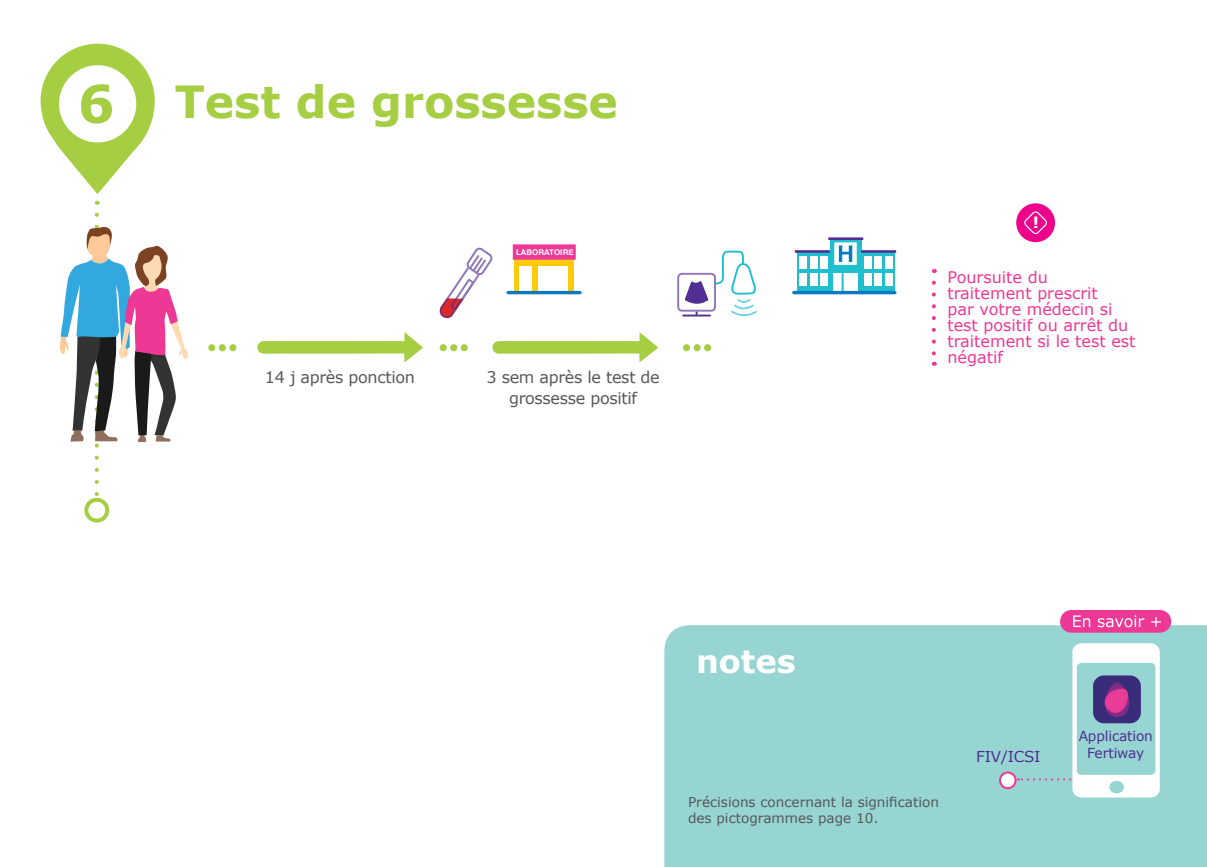
<style>
.page{position:relative;width:1207px;height:867px;background:#fff}
.page>*{position:absolute;margin:0;border:0;box-sizing:border-box;transform-origin:0 0}
.t1{font:700 52px "Verdana";color:#a5ce43}
.t2{font:700 44.2px "Verdana";color:#a5ce43}
.t3{font:700 32px "Verdana";color:#fff}
.t4{font:16px/16px "Verdana";color:#ed3896}
.t5{font:16px "Verdana";letter-spacing:-.02em;color:#57585a}
.t6{font:700 15.4px "Verdana";color:#fff}
.t7{font:15px "Verdana";letter-spacing:-.01em;color:#502e92}
.t8{font:13.8px/16.2px "Verdana";letter-spacing:-.01em;color:#502e92;text-align:center}
.t9{font:13.6px/16px "Verdana";color:#57585a}
.t10{font:700 8px "Helvetica Neue";letter-spacing:.015em;color:#fff}
</style>
<div class="page">
<div style="left:84px;top:497px;width:25px;height:25px;border:4px solid #a5ce43;border-radius:50%"></div>
<svg style="left:60px;top:215px;width:128px;height:288px"></svg>
<svg style="left:439px;top:247px;width:54px;height:72px"></svg>
<svg style="left:931px;top:282px;width:4px;height:83px"></svg>
<svg style="left:257px;top:332px;width:166px;height:30px"></svg>
<div style="left:219px;top:344px;width:7px;height:7px;background:#a5ce43;border-radius:50%"></div>
<div style="left:208px;top:344px;width:7px;height:7px;background:#a5ce43;border-radius:50%"></div>
<div style="left:229px;top:344px;width:7px;height:7px;background:#a5ce43;border-radius:50%"></div>
<div style="left:450px;top:344px;width:7px;height:7px;background:#a5ce43;border-radius:50%"></div>
<div style="left:439px;top:344px;width:8px;height:7px;background:#a5ce43;border-radius:50%"></div>
<div style="left:461px;top:344px;width:7px;height:7px;background:#a5ce43;border-radius:50%"></div>
<svg style="left:41px;top:44px;width:114px;height:150px"></svg>
<div style="left:59px;top:65px;width:78px;height:78px;background:#fff;border-radius:50%"></div>
<div style="left:1016px;top:203px;width:39px;height:39px;background:#ed028c;border-radius:50%"></div>
<svg style="left:1024px;top:211px;width:23px;height:24px"></svg>
<div style="left:514px;top:248px;width:60px;height:42px;background:#feca0a"></div>
<svg style="left:513px;top:244px;width:63px;height:15px"></svg>
<div style="left:538px;top:266px;width:30px;height:25px;background:#fff"></div>
<div style="left:519px;top:266px;width:13px;height:24px;background:#fff"></div>
<hr style="left:508px;top:291px;width:72px;height:3px;background:#0b7ac0">
<svg style="left:797px;top:265px;width:33px;height:26px"></svg>
<svg style="left:861px;top:265px;width:33px;height:26px"></svg>
<div style="left:830px;top:239px;width:31px;height:53px;background:#21bece"></div>
<svg style="left:795px;top:237px;width:101px;height:28px"></svg>
<div style="left:833px;top:273px;width:25px;height:19px;background:#fff"></div>
<svg style="left:841px;top:273px;width:2px;height:18px"></svg>
<div style="left:821px;top:256px;width:7px;height:12px;background:#fff"></div>
<div style="left:821px;top:274px;width:7px;height:12px;background:#fff"></div>
<div style="left:885px;top:256px;width:7px;height:12px;background:#fff"></div>
<div style="left:885px;top:274px;width:7px;height:12px;background:#fff"></div>
<div style="left:799px;top:256px;width:7px;height:12px;background:#fff"></div>
<div style="left:799px;top:274px;width:7px;height:12px;background:#fff"></div>
<div style="left:864px;top:256px;width:7px;height:12px;background:#fff"></div>
<div style="left:864px;top:274px;width:7px;height:12px;background:#fff"></div>
<div style="left:810px;top:256px;width:7px;height:12px;background:#fff"></div>
<div style="left:810px;top:274px;width:7px;height:12px;background:#fff"></div>
<div style="left:875px;top:256px;width:7px;height:12px;background:#fff"></div>
<div style="left:875px;top:274px;width:7px;height:12px;background:#fff"></div>
<hr style="left:794px;top:291px;width:101px;height:3px;background:#0b7ac0">
<svg style="left:684px;top:250px;width:73px;height:67px"></svg>
<hr style="left:683px;top:314px;width:27px;height:2px;background:#502e92">
<div style="left:677px;top:273px;width:39px;height:38px;border:2px solid #502e92;border-radius:4px"></div>
<div style="left:664px;top:625px;width:543px;height:241px;background:#96d5d2"></div>
<div style="left:1060px;top:610px;width:111px;height:22px;background:#ed3896;border-radius:11px"></div>
<svg style="left:1073px;top:615px;width:88px;height:12px"></svg>
<div style="left:1000px;top:772px;width:15px;height:16px;background:#fff;border-radius:50%"></div>
<div style="left:999px;top:771px;width:17px;height:18px;border:2px solid #ed3896;border-radius:50%"></div>
<svg style="left:1018px;top:643px;width:141px;height:154px"></svg>
<svg style="left:492px;top:332px;width:166px;height:30px"></svg>
<div style="left:693px;top:344px;width:7px;height:7px;background:#a5ce43;border-radius:50%"></div>
<div style="left:683px;top:344px;width:7px;height:7px;background:#a5ce43;border-radius:50%"></div>
<div style="left:704px;top:344px;width:7px;height:7px;background:#a5ce43;border-radius:50%"></div>
<p class="t1" style="left:78px;top:67px;width:38px">6</p>
<p class="t2" style="left:175px;top:71px;width:444px">Test de grossesse</p>
<p class="t5" style="left:265px;top:366px;width:151px">14 j après ponction</p>
<p class="t10" style="left:516px;top:247px;width:59px">LABORATOIRE</p>
<p class="t5" style="left:486px;top:366px;width:175px">3 sem après le test de</p>
<p class="t5" style="left:509px;top:387px;width:130px">grossesse positif</p>
<p class="t6" style="left:1032px;top:211px;width:8px">!</p>
<p class="t4" style="left:947px;top:269px;width:102px">Poursuite du</p>
<p class="t4" style="left:947px;top:285px;width:190px">traitement prescrit<br>par votre médecin si test positif ou arrêt du traitement si le test est négatif</p>
<p class="t3" style="left:696px;top:639px;width:101px">notes</p>
<p class="t9" style="left:688px;top:794px;width:252px">Précisions concernant la signification des pictogrammes page 10.</p>
<p class="t7" style="left:976px;top:746px;width:66px">FIV/ICSI</p>
<p class="t8" style="left:1078px;top:728px;width:76px">Application<br>Fertiway</p>
</div>
